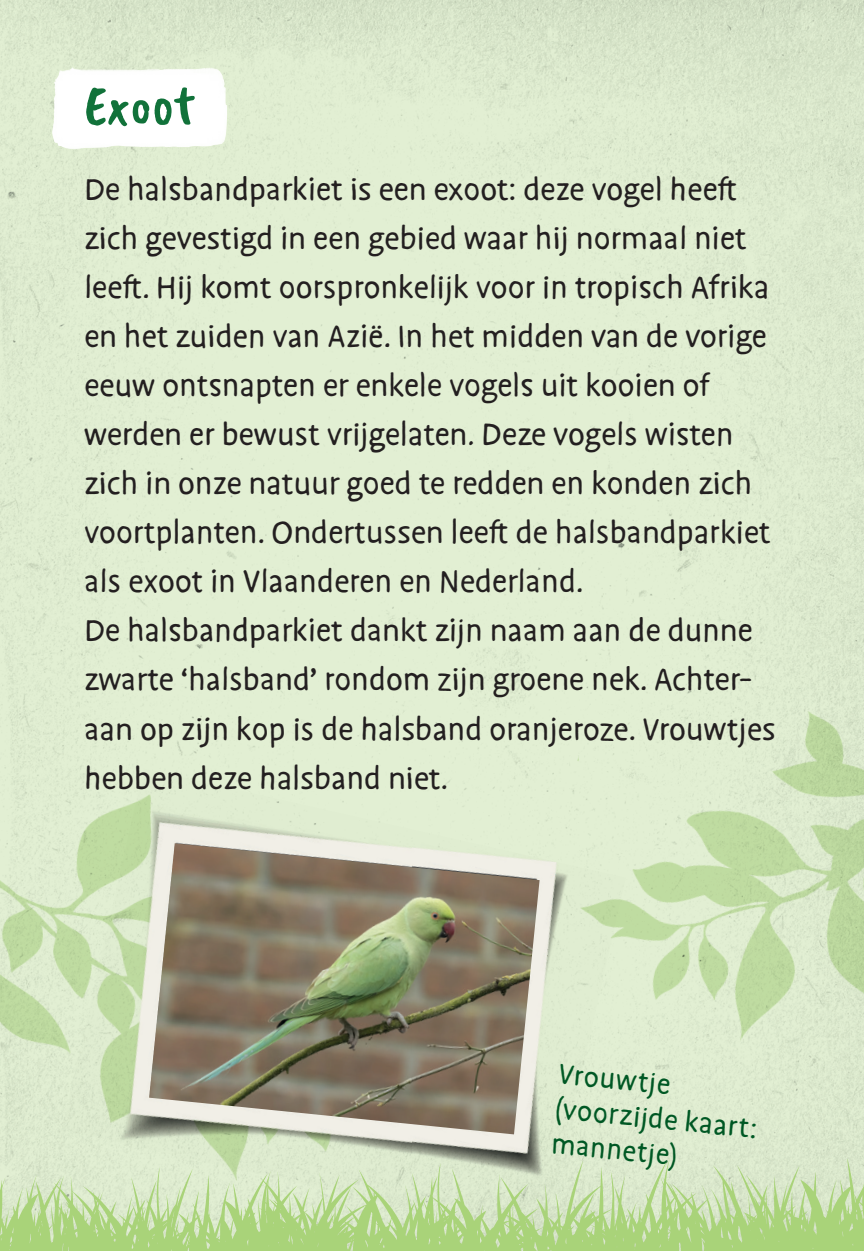
<style>
.page{position:relative;width:864px;height:1251px;background:#fff}
.page>*{position:absolute;margin:0;border:0;box-sizing:border-box;transform-origin:0 0}
.t1{font:56px "Caveat Brush";letter-spacing:.005em;color:#11723a}
.t2{font:35px/49px "Duper";letter-spacing:.01em;color:#231f20}
.t3{font:31.5px/35px "Duper";color:#005824}
</style>
<div class="page">
<div style="left:0;top:0;width:863px;height:1250px;background:#e2efd3"></div>
<img style="left:0;top:729px;width:445px;height:430px">
<img style="left:62px;top:768px;width:563px;height:391px">
<img style="left:149px;top:843px;width:390px;height:291px">
<img style="left:528px;top:608px;width:335px;height:460px">
<img style="left:0;top:1159px;width:863px;height:91px">
<img style="left:52px;top:65px;width:175px;height:84px">
<h1 class="t1" style="left:84px;top:73px;width:111px">Exoot</h1>
<p class="t2" style="left:84px;top:166px;width:692px">De halsbandparkiet is een exoot: deze vogel heeft zich gevestigd in een gebied waar hij normaal niet leeft. Hij komt oorspronkelijk voor in tropisch Afrika en het zuiden van Azië. In het midden van de vorige eeuw ontsnapten er enkele vogels uit kooien of werden er bewust vrijgelaten. Deze vogels wisten zich in onze natuur goed te redden en konden zich voortplanten. Ondertussen leeft de halsbandparkiet als exoot in Vlaanderen en Nederland.<br>De halsbandparkiet dankt zijn naam aan de dunne zwarte ‘halsband’ rondom zijn groene nek. Achter&shy;aan op zijn kop is de halsband oranjeroze. Vrouwtjes hebben deze halsband niet.</p>
<p class="t3" style="left:560px;top:1057px;width:204px;rotate:6deg">Vrouwtje (voorzijde kaart: mannetje)</p>
</div>
